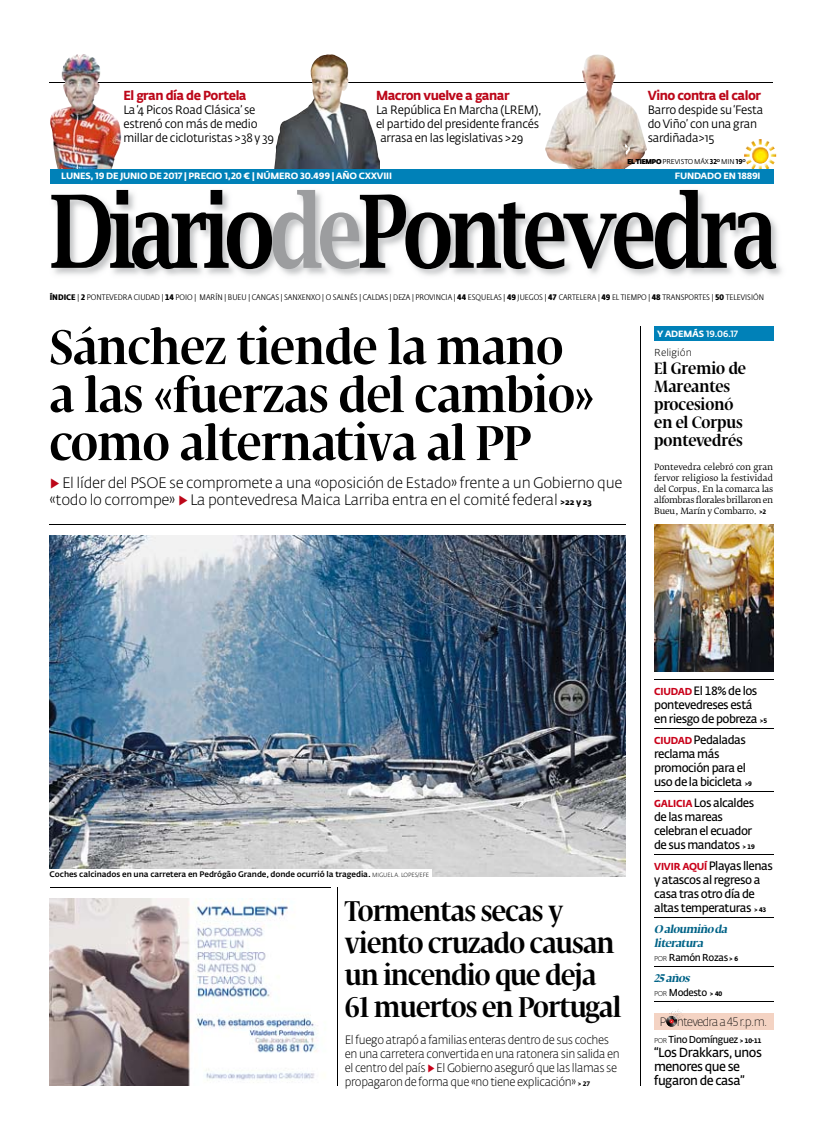
<style>
.page{position:relative;width:823px;height:1134px;background:#fff}
.page>*{position:absolute;margin:0;border:0;box-sizing:border-box;transform-origin:0 0}
.t1{font:600 101px "Lucida Bright";letter-spacing:-.06em;color:#000;scale:.8 1}
.t2{font:600 condensed 48px/48px "Fedra Serif Display";color:#000;scale:1.1 1}
.t3{font:600 condensed 28px/32px "Fedra Serif Display";letter-spacing:-.02em;color:#000;scale:1.1 1}
.t4{font:600 condensed 16px/18px "Fedra Serif Display";color:#000;scale:1.1 1}
.t5{font:300 15px/17px "Fedra Sans Alt Std";letter-spacing:-.02em;color:#000}
.t6{font:700 13px "Fedra Sans Alt Std";letter-spacing:-.04em;color:#bc0719;scale:.95 1}
.t7{font:600 13px/14px "Fedra Sans Alt Std";letter-spacing:-.04em;color:#000;scale:.95 1}
.t8{font:600 12px/14px "Fedra Sans Alt Std";letter-spacing:-.04em;color:#000;scale:.95 1}
.t9{font:12px/14px "Fedra Sans Alt Std";letter-spacing:-.02em;color:#000;scale:.95 1}
.t10{font:300 12px/14px "Fedra Sans Alt Std";letter-spacing:-.03em;color:#000;scale:.95 1}
.t11{font:100 12px "Fe Sa Dis";letter-spacing:-.03em;color:#000}
.t12{font:italic 700 11px/14px "Fedra Serif Display";color:#006387;scale:.95 1}
.t13{font:600 10px "Fedra Sans Alt Std";letter-spacing:-.04em;color:#000;scale:.95 1}
.t14{font:300 10px "Fedra Sans Alt Std";color:#000}
.t15{font:700 9px "Fedra Sans Alt Std";letter-spacing:-.02em;color:#fff}
.t16{font:500 9px "Fedra Sans Alt Std";color:#fff}
.t17{font:8.5px/11px "Fedra Serif B Std";letter-spacing:-.035em;color:#000;text-align:justify}
.t18{font:300 8px "Fedra Sans Cond Alt Std";letter-spacing:.005em;color:#000;scale:1.2 1}
.t19{font:500 8px "Fedra Sans Alt Std";letter-spacing:-.01em;color:#000}
.t20{font:7px "Fedra Sans Alt Std";letter-spacing:-.02em;color:#000;scale:.95 1}
.s1{font-family:"Fe Sa Dis";font-weight:800}
.s2{font-weight:700}
.s3{color:#9c9d9f}
.s4{color:#bc0719}
.s5{font-weight:700;font-size:8.5px}
.s6{font-family:"Fedra Sans Alt Std";font-weight:700;font-size:6.5px}
.s7{font-weight:300;font-size:6px}
.s8{color:#c90019}
.s9{font-weight:700;font-size:6.5px}
.s10{font-weight:700;font-size:10px;color:#c90019}
.s11{font-weight:300;font-size:7px}
</style>
<div class="page">
<hr style="left:50px;top:82px;width:722px;height:1px;background:#000">
<img style="left:274px;top:59px;width:105px;height:110px">
<img style="left:545px;top:59px;width:101px;height:110px">
<img style="left:50px;top:57px;width:71px;height:112px">
<img style="left:54px;top:192px;width:728px;height:84px">
<img style="left:744px;top:139px;width:31px;height:32px">
<div style="left:50px;top:169px;width:722px;height:15px;background:#0081b8"></div>
<hr style="left:653px;top:679px;width:119px;height:1px;background:#000">
<hr style="left:653px;top:728px;width:119px;height:1px;background:#000">
<hr style="left:653px;top:791px;width:119px;height:1px;background:#000">
<hr style="left:653px;top:854px;width:119px;height:1px;background:#000">
<hr style="left:653px;top:917px;width:119px;height:1px;background:#000">
<hr style="left:653px;top:966px;width:119px;height:1px;background:#000">
<hr style="left:653px;top:1002px;width:119px;height:1px;background:#000">
<img style="left:50px;top:536px;width:575px;height:341px">
<hr style="left:50px;top:887px;width:280px;height:1px;background:#000">
<hr style="left:50px;top:525px;width:575px;height:1px;background:#000">
<hr style="left:639px;top:327px;width:1px;height:759px;background:#000">
<div style="left:654px;top:327px;width:119px;height:14px;background:#0081b8"></div>
<div style="left:50px;top:869px;width:382px;height:9px;background:#fff"></div>
<div style="left:654px;top:1013px;width:118px;height:17px;background:#f4d3c3"></div>
<svg style="left:666px;top:1009px;width:17px;height:18px"></svg>
<hr style="left:337px;top:888px;width:1px;height:198px;background:#000">
<svg style="left:654px;top:671px;width:118px;height:1px"></svg>
<img style="left:654px;top:525px;width:118px;height:146px">
<img style="left:50px;top:899px;width:267px;height:186px">
<p class="t6" style="left:123px;top:87px;width:131px">El gran día de Portela</p>
<p class="t9" style="left:123px;top:103px;width:160px">La ‘4 Picos Road Clásica’ se estrenó con más de medio millar de cicloturistas &gt;38 y 39</p>
<p class="t6" style="left:376px;top:87px;width:142px">Macron vuelve a ganar</p>
<p class="t9" style="left:376px;top:103px;width:176px">La República En Marcha (LREM),</p>
<p class="t9" style="left:376px;top:117px;width:173px">el partido del presidente francés</p>
<p class="t9" style="left:380px;top:131px;width:152px">arrasa en las legislativas &gt;29</p>
<p class="t6" style="left:647px;top:87px;width:121px">Vino contra el calor</p>
<p class="t9" style="left:647px;top:103px;width:123px">Barro despide su ‘Festa do Viño’ con una gran sardiñada&gt;15</p>
<p class="t20" style="left:627px;top:157px;width:126px"><span class="s1">EL TIEMPO</span> PREVISTO MÁX <span class="s2">32</span><sup>O</sup> MIN <span class="s2">19</span><sup>O</sup></p>
<p class="t15" style="left:61px;top:171px;width:332px">LUNES, 19 DE JUNIO DE 2017 | PRECIO 1,20 € | NÚMERO 30.499 | AÑO CXXVIII</p>
<p class="t15" style="left:674px;top:171px;width:87px">FUNDADO EN 1889I</p>
<h1 class="t1" style="left:50px;top:174px;width:910px">Diario<span class="s3">de</span>Pontevedra</h1>
<p class="t18" style="left:50px;top:292px;width:596px"><span class="s2">ÍNDICE</span> | <span class="s2">2</span> PONTEVEDRA CIUDAD | <span class="s2">14</span> POIO | MARÍN | BUEU | CANGAS | SANXENXO | O SALNÉS | CALDAS | DEZA | PROVINCIA | <span class="s2">44</span> ESQUELAS | <span class="s2">49</span> JUEGOS | <span class="s2">47</span> CARTELERA | <span class="s2">49</span> EL TIEMPO | <span class="s2">48</span> TRANSPORTES | <span class="s2">50</span> TELEVISIÓN</p>
<h2 class="t2" style="left:50px;top:329px;width:496px">Sánchez tiende la mano a las «fuerzas del cambio» como alternativa al PP</h2>
<p class="t5" style="left:50px;top:474px;width:574px"><span class="s4">▶</span> El líder del PSOE se compromete a una «oposición de Estado» frente a un Gobierno que «todo lo corrompe» <span class="s4">▶</span> La pontevedresa Maica Larriba entra en el comité federal <span class="s5">&gt;22 y 23</span></p>
<p class="t16" style="left:657px;top:328px;width:82px"><span class="s2">Y ADEMÁS</span> 19.06.17</p>
<p class="t14" style="left:653px;top:347px;width:39px">Religión</p>
<h3 class="t4" style="left:653px;top:362px;width:85px">El Gremio de<br>Mareantes procesionó en el Corpus pontevedrés</h3>
<p class="t17" style="left:653px;top:461px;width:121px">Pontevedra celebró con gran fervor religioso la festividad del Corpus. En la comarca las alfombras florales brillaron en Bueu, Marín y Combarro. <span class="s6">&gt;2</span></p>
<p class="t19" style="left:50px;top:869px;width:381px">Coches calcinados en una carretera en Pedrógão Grande, donde ocurrió la tragedia. <span class="s7">MIGUEL A. LOPES/EFE</span></p>
<h3 class="t3" style="left:344px;top:898px;width:252px">Tormentas secas y viento cruzado causan un incendio que deja<br>61 muertos en Portugal</h3>
<p class="t10" style="left:344px;top:1032px;width:291px">El fuego atrapó a familias enteras dentro de sus coches en una carretera convertida en una ratonera sin salida en el centro del país <span class="s8">▶</span> El Gobierno aseguró que las llamas se propagaron de forma que «no tiene explicación» <span class="s9">&gt; 27</span></p>
<p class="t8" style="left:653px;top:683px;width:120px"><span class="s10">CIUDAD</span> El 18% de los pontevedreses está en riesgo de pobreza <span class="s9">&gt;5</span></p>
<p class="t8" style="left:653px;top:732px;width:104px"><span class="s10">CIUDAD</span> Pedaladas reclama más promoción para el uso de la bicicleta <span class="s9">&gt;9</span></p>
<p class="t8" style="left:653px;top:796px;width:107px"><span class="s10">GALICIA</span> Los alcaldes de las mareas celebran el ecuador de sus mandatos <span class="s9">&gt; 19</span></p>
<p class="t8" style="left:653px;top:859px;width:126px"><span class="s10">VIVIR AQUÍ</span> Playas llenas y atascos al regreso a casa tras otro día de altas temperaturas <span class="s9">&gt; 43</span></p>
<p class="t12" style="left:653px;top:923px;width:81px">O aloumiño da literatura</p>
<p class="t13" style="left:653px;top:951px;width:90px"><span class="s11">POR</span> Ramón Rozas <span class="s9">&gt; 6</span></p>
<p class="t12" style="left:653px;top:972px;width:42px">25años</p>
<p class="t13" style="left:653px;top:986px;width:73px"><span class="s11">POR</span> Modesto <span class="s9">&gt; 40</span></p>
<p class="t11" style="left:659px;top:1015px;width:109px">P ntevedra a 45 r.p.m.</p>
<p class="t13" style="left:653px;top:1033px;width:114px"><span class="s11">POR</span> Tino Domínguez <span class="s9">&gt; 10-11</span></p>
<p class="t7" style="left:653px;top:1045px;width:115px">“Los Drakkars, unos menores que se fugaron de casa”</p>
</div>
